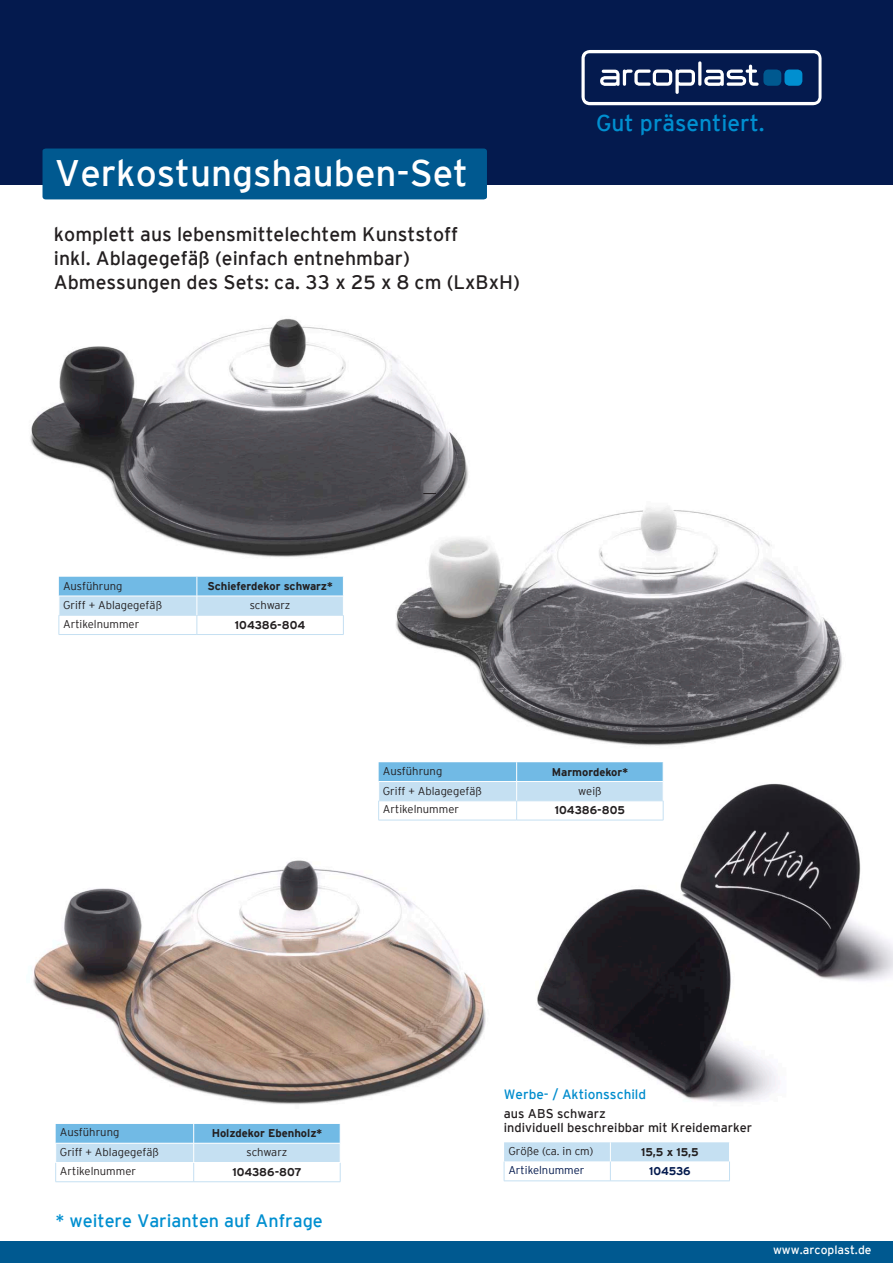
<style>
.page{position:relative;width:893px;height:1263px;background:#fff}
.page>*{position:absolute;margin:0;border:0;box-sizing:border-box;transform-origin:0 0}
.t1{font:36.9px "Interstate Plus";color:#fff}
.t2{font:22.8px "Interstate Plus";color:#008fd0}
.Produktbeschreibung{font:19.5px/24px "Interstate Plus";color:#231f20}
.t3{font:18px "Interstate Plus";color:#008fd0}
.Produktbeschreibung-2{font:13.5px "Interstate Plus";color:#008ccd}
.Produktbeschreibung-3{font:12.75px/14.2px "Interstate Plus";color:#231f20}
.Produktbeschreibung-4{font:12px "Interstate Plus";color:#fff}
.t4{font:300 11.25px "Interstate";color:#231f20}
.t5{font:700 11.25px "Interstate";color:#231f20}
.t6{font:300 11.25px "Interstate";color:#041a4e}
.t7{font:700 11.25px "Interstate";letter-spacing:-.015em;color:#041a4e}
</style>
<div class="page">
<div style="left:0;top:0;width:893px;height:185px;background:#041a4e"></div>
<div style="left:581px;top:50px;width:240px;height:55px;background:#fff;border-radius:9px"></div>
<svg style="left:585px;top:53px;width:234px;height:49px;background:#233b69"></svg>
<div style="left:0;top:1242px;width:893px;height:21px;background:#005990"></div>
<div style="left:43px;top:149px;width:444px;height:50px;background:#005990"></div>
<img style="left:396px;top:507px;width:446px;height:239px">
<img style="left:687px;top:783px;width:206px;height:198px">
<img style="left:537px;top:868px;width:249px;height:234px">
<img style="left:33px;top:860px;width:471px;height:314px">
<img style="left:30px;top:318px;width:457px;height:263px">
<svg style="left:423px;top:493px;width:13px;height:1px"></svg>
<svg style="left:504px;top:1142px;width:226px;height:38px"></svg>
<hr style="left:504px;top:1180px;width:106px;height:1px;background:#c5e0f2">
<hr style="left:610px;top:1180px;width:120px;height:1px;background:#c5e0f2">
<hr style="left:59px;top:634px;width:138px;height:1px;background:#c5e0f2">
<hr style="left:197px;top:634px;width:147px;height:1px;background:#c5e0f2">
<svg style="left:59px;top:577px;width:285px;height:57px"></svg>
<hr style="left:378px;top:820px;width:139px;height:1px;background:#c5e0f2">
<hr style="left:517px;top:820px;width:146px;height:1px;background:#c5e0f2">
<svg style="left:378px;top:762px;width:286px;height:58px"></svg>
<svg style="left:55px;top:1124px;width:286px;height:58px"></svg>
<hr style="left:55px;top:1162px;width:139px;height:1px;background:#fff">
<hr style="left:194px;top:1162px;width:146px;height:1px;background:#fff">
<p class="t1" style="left:55px;top:152px;width:415px">Verkostungshauben-Set</p>
<p class="Produktbeschreibung" style="left:54px;top:222px;width:467px">komplett aus lebensmittelechtem Kunststoff<br>inkl. Ablagegefäß (einfach entnehmbar)<br>Abmessungen des Sets: ca. 33 x 25 x 8 cm (LxBxH)</p>
<p class="t2" style="left:596px;top:110px;width:170px">Gut präsentiert.</p>
<p class="t4" style="left:63px;top:580px;width:61px">Ausführung</p>
<p class="t5" style="left:207px;top:580px;width:127px">Schieferdekor schwarz*</p>
<p class="t4" style="left:63px;top:599px;width:100px">Griff + Ablagegefäß</p>
<p class="t4" style="left:250px;top:599px;width:42px">schwarz</p>
<p class="t4" style="left:63px;top:617px;width:78px">Artikelnummer</p>
<p class="t5" style="left:235px;top:618px;width:72px">104386-804</p>
<p class="t4" style="left:383px;top:764px;width:61px">Ausführung</p>
<p class="t5" style="left:552px;top:765px;width:78px">Marmordekor*</p>
<p class="t4" style="left:383px;top:784px;width:100px">Griff + Ablagegefäß</p>
<p class="t4" style="left:578px;top:784px;width:25px">weiß</p>
<p class="t4" style="left:383px;top:803px;width:78px">Artikelnummer</p>
<p class="t5" style="left:555px;top:804px;width:72px">104386-805</p>
<p class="t4" style="left:60px;top:1126px;width:61px">Ausführung</p>
<p class="t5" style="left:212px;top:1127px;width:112px">Holzdekor Ebenholz*</p>
<p class="t4" style="left:60px;top:1146px;width:100px">Griff + Ablagegefäß</p>
<p class="t4" style="left:247px;top:1146px;width:42px">schwarz</p>
<p class="t4" style="left:60px;top:1165px;width:78px">Artikelnummer</p>
<p class="t5" style="left:232px;top:1165px;width:71px">104386-807</p>
<p class="t3" style="left:55px;top:1210px;width:269px">* weitere Varianten auf Anfrage</p>
<p class="Produktbeschreibung-2" style="left:504px;top:1086px;width:144px">Werbe- / Aktionsschild</p>
<p class="Produktbeschreibung-3" style="left:504px;top:1106px;width:250px">aus ABS schwarz<br>individuell beschreibbar mit Kreidemarker</p>
<p class="t4" style="left:508px;top:1144px;width:87px">Größe (ca. in cm)</p>
<p class="t5" style="left:641px;top:1145px;width:59px">15,5 x 15,5</p>
<p class="t6" style="left:508px;top:1164px;width:78px">Artikelnummer</p>
<p class="t7" style="left:649px;top:1164px;width:43px">104536</p>
<p class="Produktbeschreibung-4" style="left:773px;top:1242px;width:100px">www.arcoplast.de</p>
</div>
